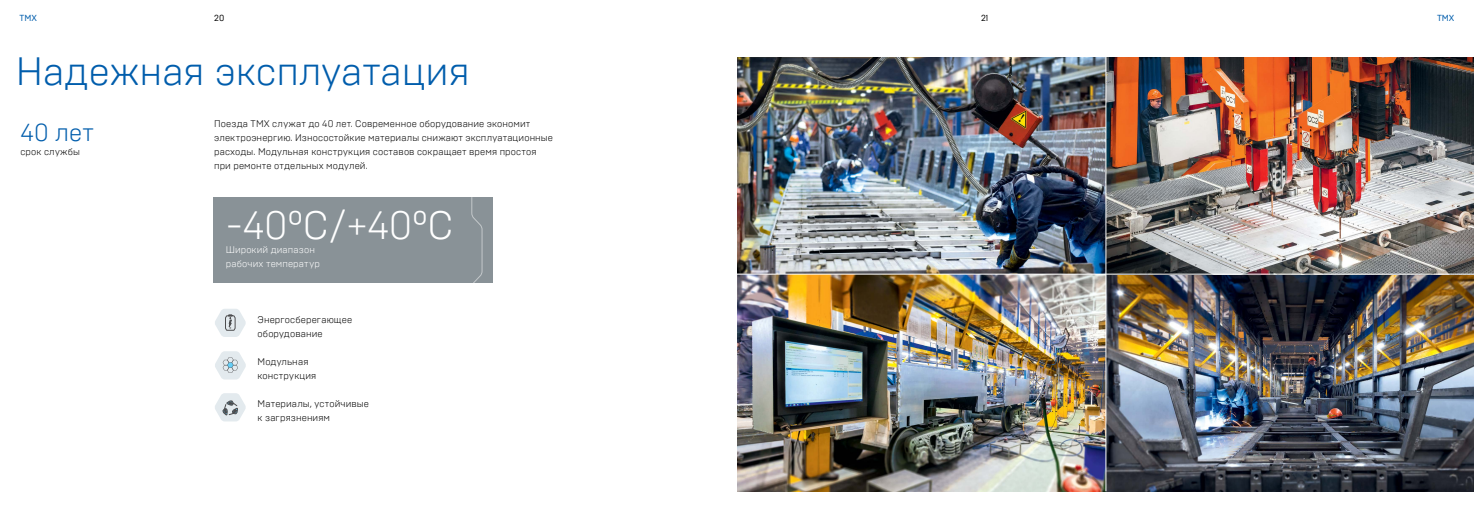
<style>
.page{position:relative;width:1474px;height:521px;background:#fff}
.page>*{position:absolute;margin:0;border:0;box-sizing:border-box;transform-origin:0 0}
.t1{font:300 39.38px "Brutal Type";color:#005dac}
.t2{font:300 39.38px "Brutal Type";color:#fff}
.t3{font:300 24.5px "Brutal Type";color:#005dac}
.t4{font:300 9.62px/14px "Brutal Type";letter-spacing:.01em;color:#000}
.t5{font:300 9.62px/14px "Brutal Type";letter-spacing:.01em;color:#fff}
.t6{font:8.75px "Brutal Type";color:#005dac}
.t7{font:8.75px "Brutal Type";color:#000}
</style>
<div class="page">
<img style="left:737px;top:57px;width:368px;height:217px">
<img style="left:737px;top:275px;width:736px;height:216px">
<img style="left:1106px;top:57px;width:367px;height:217px">
<hr style="left:1105px;top:45px;width:1px;height:446px;background:#fff">
<svg style="left:215px;top:309px;width:31px;height:28px"></svg>
<svg style="left:215px;top:351px;width:31px;height:28px"></svg>
<svg style="left:215px;top:393px;width:31px;height:28px"></svg>
<div style="left:213px;top:197px;width:280px;height:86px;background:#899297"></div>
<svg style="left:471px;top:197px;width:11px;height:86px"></svg>
<p class="t6" style="left:20px;top:13px;width:19px">ТМХ</p>
<p class="t7" style="left:214px;top:13px;width:12px">20</p>
<p class="t7" style="left:981px;top:13px;width:9px">21</p>
<p class="t6" style="left:1436px;top:13px;width:19px">ТМХ</p>
<h1 class="t1" style="left:16px;top:48px;width:455px">Надежная эксплуатация</h1>
<h2 class="t3" style="left:20px;top:118px;width:75px">40 лет</h2>
<p class="t4" style="left:20px;top:145px;width:61px">срок службы</p>
<p class="t4" style="left:214px;top:117px;width:340px">Поезда ТМХ служат до 40 лет. Современное оборудование экономит электроэнергию. Износостойкие материалы снижают эксплуатационные расходы. Модульная конструкция составов сокращает время простоя при ремонте отдельных модулей.</p>
<h1 class="t2" style="left:226px;top:202px;width:229px">-40°C/+40°C</h1>
<p class="t5" style="left:226px;top:243px;width:96px">Широкий диапазон рабочих температур</p>
<p class="t4" style="left:257px;top:313px;width:96px">Энергосберегающее оборудование</p>
<p class="t4" style="left:257px;top:355px;width:60px">Модульная конструкция</p>
<p class="t4" style="left:257px;top:397px;width:113px">Материалы, устойчивые к загрязнениям</p>
</div>
